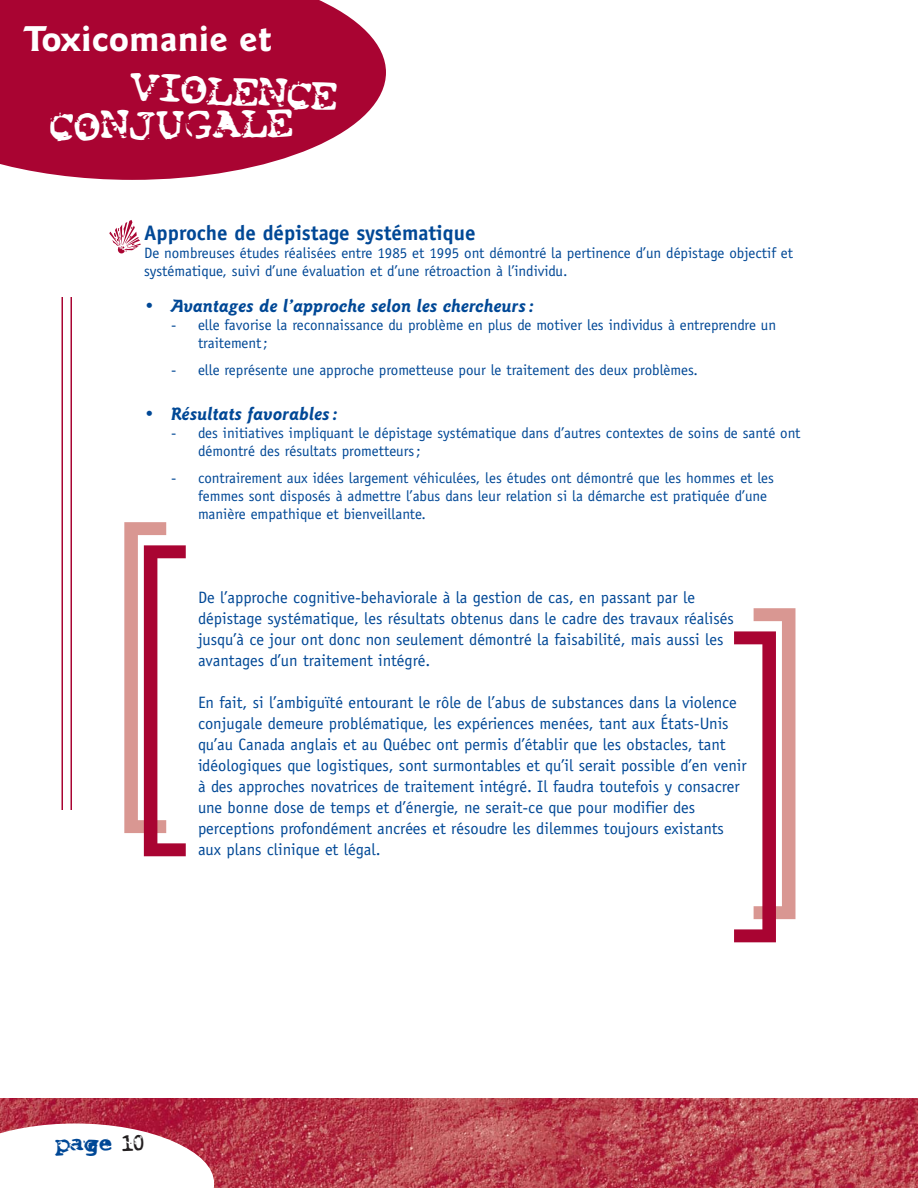
<style>
.page{position:relative;width:918px;height:1188px;background:#fff}
.page>*{position:absolute;margin:0;border:0;box-sizing:border-box;transform-origin:0 0}
.t1{font:37.5px "Smash";color:#fff}
.t2{font:700 36px "Goudy Sans IT Cby BT";color:#fff}
.t3{font:700 21px "Officina Sans";color:#004896}
.t4{font:21px "Smash";color:#004896}
.t5{font:italic 700 18px "Goudy Sans IT Cby BT";color:#004896}
.t6{font:16.5px/21px "Officina Sans";color:#004896}
.t7{font:15px/18px "Officina Sans";color:#004896}
.s1{color:#231f20}
</style>
<div class="page">
<img style="left:0;top:1098px;width:918px;height:90px">
<svg style="left:0;top:0;width:386px;height:180px;background:#b32149"></svg>
<svg style="left:109px;top:220px;width:32px;height:34px"></svg>
<svg style="left:0;top:1124px;width:214px;height:64px"></svg>
<hr style="left:62px;top:297px;width:1px;height:513px;background:#a90432">
<hr style="left:70px;top:297px;width:2px;height:513px;background:#a90432">
<svg style="left:124px;top:522px;width:62px;height:334px"></svg>
<svg style="left:734px;top:608px;width:61px;height:334px"></svg>
<h2 class="t2" style="left:24px;top:25px;width:250px">Toxicomanie et</h2>
<h1 class="t1" style="left:132px;top:68px;width:209px;rotate:3deg">VIOLENCE</h1>
<h1 class="t1" style="left:50px;top:109px;width:245px;rotate:-1deg">CONJUGALE</h1>
<p class="t3" style="left:144px;top:225px;width:333px">Approche de dépistage systématique</p>
<p class="t7" style="left:144px;top:245px;width:651px">De nombreuses études réalisées entre 1985 et 1995 ont démontré la pertinence d’un dépistage objectif et systématique, suivi d’une évaluation et d’une rétroaction à l’individu.</p>
<p class="t5" style="left:144px;top:299px;width:392px">• Avantages de l’approche selon les chercheurs:</p>
<p class="t7" style="left:198px;top:317px;width:580px;text-indent:-27px">- elle favorise la reconnaissance du problème en plus de motiver les individus à entreprendre un traitement;</p>
<p class="t7" style="left:171px;top:362px;width:529px">- elle représente une approche prometteuse pour le traitement des deux problèmes.</p>
<p class="t5" style="left:144px;top:407px;width:195px">• Résultats favorables:</p>
<p class="t7" style="left:198px;top:425px;width:604px;text-indent:-27px">- des initiatives impliquant le dépistage systématique dans d’autres contextes de soins de santé ont démontré des résultats prometteurs;</p>
<p class="t7" style="left:198px;top:470px;width:578px;text-indent:-27px">- contrairement aux idées largement véhiculées, les études ont démontré que les hommes et les femmes sont disposés à admettre l’abus dans leur relation si la démarche est pratiquée d’une manière empathique et bienveillante.</p>
<p class="t6" style="left:198px;top:588px;width:537px">De l’approche cognitive-behaviorale à la gestion de cas, en passant par le dépistage systématique, les résultats obtenus dans le cadre des travaux réalisés jusqu’à ce jour ont donc non seulement démontré la faisabilité, mais aussi les avantages d’un traitement intégré.</p>
<p class="t6" style="left:198px;top:693px;width:550px">En fait, si l’ambiguïté entourant le rôle de l’abus de substances dans la violence conjugale demeure problématique, les expériences menées, tant aux États-Unis qu’au Canada anglais et au Québec ont permis d’établir que les obstacles, tant idéologiques que logistiques, sont surmontables et qu’il serait possible d’en venir à des approches novatrices de traitement intégré. Il faudra toutefois y consacrer une bonne dose de temps et d’énergie, ne serait-ce que pour modifier des perceptions profondément ancrées et résoudre les dilemmes toujours existants aux plans clinique et légal.</p>
<p class="t4" style="left:56px;top:1134px;width:90px">page <span class="s1">10</span></p>
</div>
